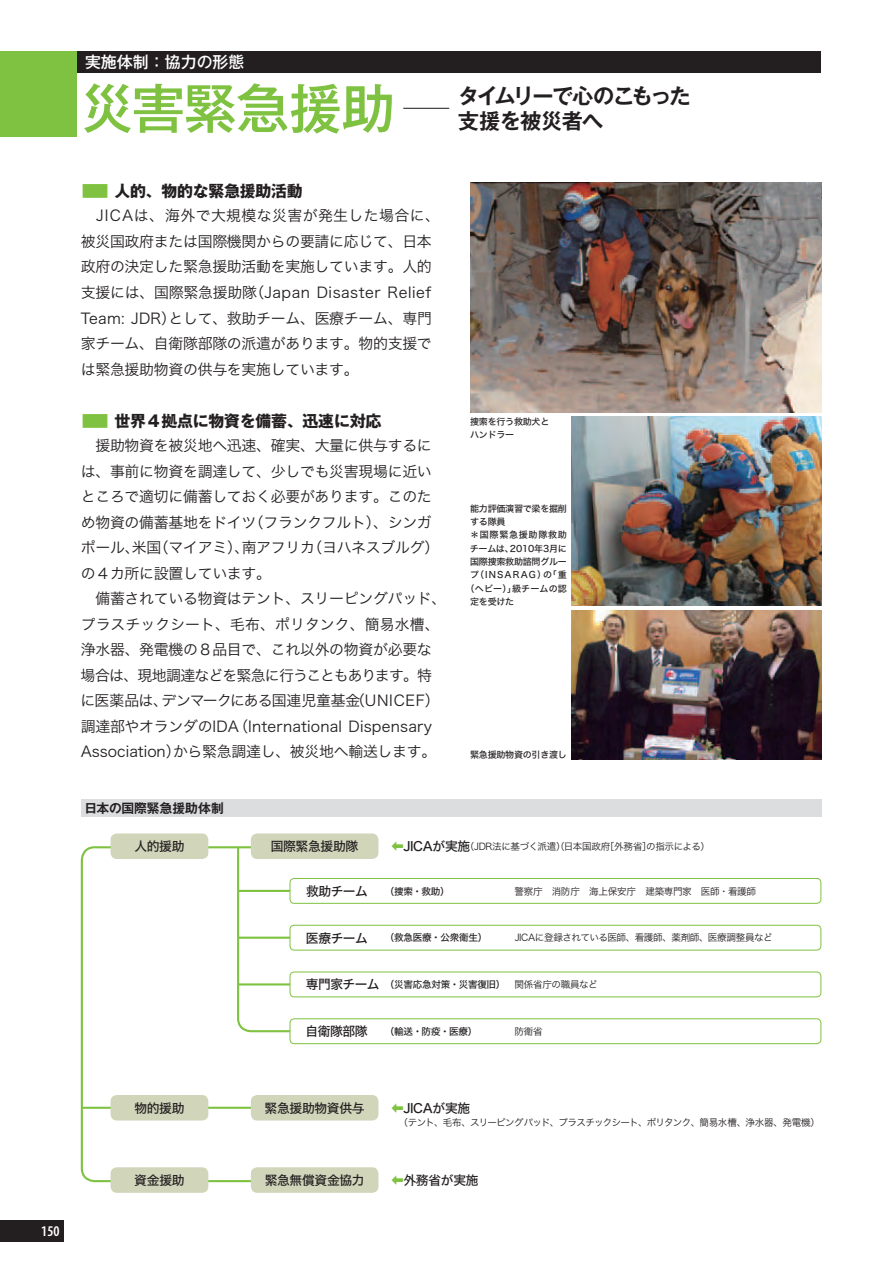
<style>
.page{position:relative;width:893px;height:1263px;background:#fff}
.page>*{position:absolute;margin:0;border:0;box-sizing:border-box;transform-origin:0 0}
.t1{font:500 53.1px "Gothic MB101 Pro";letter-spacing:-.02em;color:#7fc241}
.t2{font:700 21.3px/25.5px "Gothic MB101 Pro De";letter-spacing:-.07em;color:#231f20}
.t3{font:700 15.9px "Gothic MB101 Pro";letter-spacing:-.015em;color:#231f20}
.t4{font:500 15.9px "Gothic MB101 Pro";color:#fff}
.t5{font:14.85px/25.5px "Hira Kaku Pro W3";letter-spacing:-.02em;color:#231f20}
.t6{font:600 condensed 14.85px "Myriad Pro";color:#fff}
.t7{font:12.75px "Hira Kaku Std W5";letter-spacing:-.025em;color:#231f20}
.t8{font:700 12.75px "Gothic MB101 Pro De";letter-spacing:-.005em;color:#231f20}
.t9{font:9.6px "Hira Kaku Pro W3";letter-spacing:-.04em;color:#231f20}
.t10{font:9.6px "Hira Kaku Std W5";letter-spacing:-.025em;color:#231f20}
.t11{font:9.6px "Hira Kaku Pro W3";letter-spacing:-.065em;color:#231f20}
.t12{font:9px/13.4px "Hira Kaku Std W5";letter-spacing:-.03em;color:#231f20}
.t13{font:9px "Hira Kaku Std W5";letter-spacing:.125em;color:#231f20}
.t14{font:9px "Hira Kaku Std W5";letter-spacing:.015em;color:#231f20}
.t15{font:9px "Hira Kaku Std W5";letter-spacing:.08em;color:#231f20}
.s1{color:#7fc241}
.s2{font-family:"Hira Kaku Std W5";font-size:12.75px;color:#7fc241}
.s3{font-family:"Hira Kaku Std W5";font-size:12.75px}
.s4{font-size:12.75px}
.s5{font-family:"Hira Kaku Pro W3"}
</style>
<div class="page">
<svg style="left:80px;top:845px;width:215px;height:338px"></svg>
<svg style="left:236px;top:846px;width:77px;height:187px"></svg>
<hr style="left:238px;top:890px;width:72px;height:2px;background:#7fc241">
<hr style="left:238px;top:936px;width:72px;height:3px;background:#7fc241">
<hr style="left:238px;top:983px;width:72px;height:2px;background:#7fc241">
<hr style="left:82px;top:1107px;width:205px;height:2px;background:#7fc241">
<img style="left:470px;top:183px;width:351px;height:229px">
<div style="left:77px;top:51px;width:744px;height:21px;background:#231f20"></div>
<div style="left:0;top:51px;width:77px;height:85px;background:#7fc241"></div>
<img style="left:571px;top:417px;width:250px;height:189px">
<img style="left:571px;top:610px;width:250px;height:149px">
<div style="left:81px;top:799px;width:740px;height:17px;background:#dcdddf"></div>
<div style="left:111px;top:833px;width:97px;height:26px;background:#d1d5ba;border-radius:6px"></div>
<div style="left:111px;top:1095px;width:97px;height:25px;background:#d1d5ba;border-radius:6px"></div>
<div style="left:111px;top:1167px;width:97px;height:26px;background:#d1d5ba;border-radius:6px"></div>
<div style="left:251px;top:833px;width:127px;height:26px;background:#d1d5ba;border-radius:6px"></div>
<div style="left:251px;top:1095px;width:127px;height:25px;background:#d1d5ba;border-radius:6px"></div>
<div style="left:251px;top:1167px;width:127px;height:26px;background:#d1d5ba;border-radius:6px"></div>
<div style="left:290px;top:878px;width:531px;height:25px;background:#fff;border-radius:4px"></div>
<div style="left:290px;top:878px;width:531px;height:26px;border:1px solid #7fc241;border-radius:4px"></div>
<div style="left:290px;top:925px;width:531px;height:25px;background:#fff;border-radius:4px"></div>
<div style="left:290px;top:925px;width:531px;height:25px;border:1px solid #7fc241;border-radius:4px"></div>
<div style="left:290px;top:972px;width:531px;height:25px;background:#fff;border-radius:4px"></div>
<div style="left:290px;top:972px;width:531px;height:25px;border:1px solid #7fc241;border-radius:4px"></div>
<div style="left:290px;top:1019px;width:531px;height:25px;background:#fff;border-radius:4px"></div>
<div style="left:290px;top:1018px;width:531px;height:26px;border:1px solid #7fc241;border-radius:4px"></div>
<div style="left:0;top:1220px;width:64px;height:22px;background:#231f20"></div>
<p class="t4" style="left:85px;top:48px;width:161px">実施体制：協力の形態</p>
<h1 class="t1" style="left:81px;top:64px;width:370px">災害緊急援助 <sup>─</sup></h1>
<h2 class="t2" style="left:458px;top:80px;width:234px">タイムリーで心のこもった支援を被災者へ　　　　</h2>
<p class="t3" style="left:81px;top:178px;width:224px"><span class="s1">■</span> 人的、物的な緊急援助活動</p>
<p class="t5" style="left:81px;top:202px;width:361px">　JICAは、海外で大規模な災害が発生した場合に、被災国政府または国際機関からの要請に応じて、日本政府の決定した緊急援助活動を実施しています。人的支援には、国際緊急援助隊（Japan Disaster Relief<br>Team: JDR）として、救助チーム、医療チーム、専門家チーム、自衛隊部隊の派遣があります。物的支援では緊急援助物資の供与を実施しています。</p>
<p class="t3" style="left:81px;top:407px;width:302px"><span class="s1">■</span> 世界４拠点に物資を備蓄、迅速に対応</p>
<p class="t5" style="left:81px;top:432px;width:367px">　援助物資を被災地へ迅速、確実、大量に供与するには、事前に物資を調達して、少しでも災害現場に近いところで適切に備蓄しておく必要があります。このため物資の備蓄基地をドイツ（フランクフルト）、シンガポール、米国（マイアミ）、南アフリカ（ヨハネスブルグ）の４カ所に設置しています。<br>　備蓄されている物資はテント、スリーピングパッド、プラスチックシート、毛布、ポリタンク、簡易水槽、浄水器、発電機の８品目で、これ以外の物資が必要な場合は、現地調達などを緊急に行うこともあります。特に医薬品は、デンマークにある国連児童基金（UNICEF）調達部やオランダのIDA（International Dispensary<br>Association）から緊急調達し、被災地へ輸送します。</p>
<p class="t12" style="left:470px;top:415px;width:81px">捜索を行う救助犬とハンドラー</p>
<p class="t12" style="left:470px;top:502px;width:98px">能力評価演習で梁を掘削</p>
<p class="t12" style="left:470px;top:515px;width:37px">する隊員</p>
<p class="t15" style="left:470px;top:528px;width:98px">＊国際緊急援助隊救助</p>
<p class="t12" style="left:470px;top:542px;width:98px">チームは、2010年3月に</p>
<p class="t12" style="left:470px;top:555px;width:98px">国際捜索救助諮問グルー</p>
<p class="t13" style="left:470px;top:568px;width:98px">プ（INSARAG）の「重</p>
<p class="t14" style="left:466px;top:581px;width:103px">（ヘビー）」級チームの認</p>
<p class="t12" style="left:470px;top:595px;width:46px">定を受けた</p>
<p class="t12" style="left:470px;top:748px;width:98px">緊急援助物資の引き渡し</p>
<p class="t8" style="left:85px;top:797px;width:141px">日本の国際緊急援助体制</p>
<p class="t7" style="left:134px;top:836px;width:51px">人的援助</p>
<p class="t7" style="left:271px;top:836px;width:89px">国際緊急援助隊</p>
<p class="t9" style="left:391px;top:838px;width:320px"><span class="s2">➡</span><span class="s3">JICAが実施</span>（JDR法に基づく派遣）（日本国政府［外務省］の指示による）</p>
<p class="t7" style="left:306px;top:881px;width:63px">救助チーム</p>
<p class="t10" style="left:385px;top:883px;width:66px">（捜索・救助）</p>
<p class="t9" style="left:515px;top:882px;width:243px">警察庁　消防庁　海上保安庁　建築専門家　医師・看護師</p>
<p class="t7" style="left:306px;top:928px;width:63px">医療チーム</p>
<p class="t10" style="left:385px;top:930px;width:104px">（救急医療・公衆衛生）</p>
<p class="t9" style="left:515px;top:929px;width:260px">JICAに登録されている医師、看護師、薬剤師、医療調整員など</p>
<p class="t10" style="left:306px;top:977px;width:293px"><span class="s4">専門家チーム</span>（災害応急対策・災害復旧） <span class="s5">関係省庁の職員など</span></p>
<p class="t7" style="left:306px;top:1021px;width:64px">自衛隊部隊</p>
<p class="t10" style="left:385px;top:1024px;width:94px">（輸送・防疫・医療）</p>
<p class="t9" style="left:514px;top:1023px;width:30px">防衛省</p>
<p class="t6" style="left:41px;top:1222px;width:20px">150</p>
<p class="t7" style="left:135px;top:1098px;width:51px">物的援助</p>
<p class="t7" style="left:134px;top:1170px;width:52px">資金援助</p>
<p class="t7" style="left:265px;top:1098px;width:101px">緊急援助物資供与</p>
<p class="t7" style="left:265px;top:1170px;width:101px">緊急無償資金協力</p>
<p class="t7" style="left:391px;top:1098px;width:81px"><span class="s1">➡</span>JICAが実施</p>
<p class="t11" style="left:399px;top:1114px;width:423px">（テント、毛布、スリーピングパッド、プラスチックシート、ポリタンク、簡易水槽、浄水器、発電機）</p>
<p class="t7" style="left:391px;top:1170px;width:89px"><span class="s1">➡</span>外務省が実施</p>
</div>
